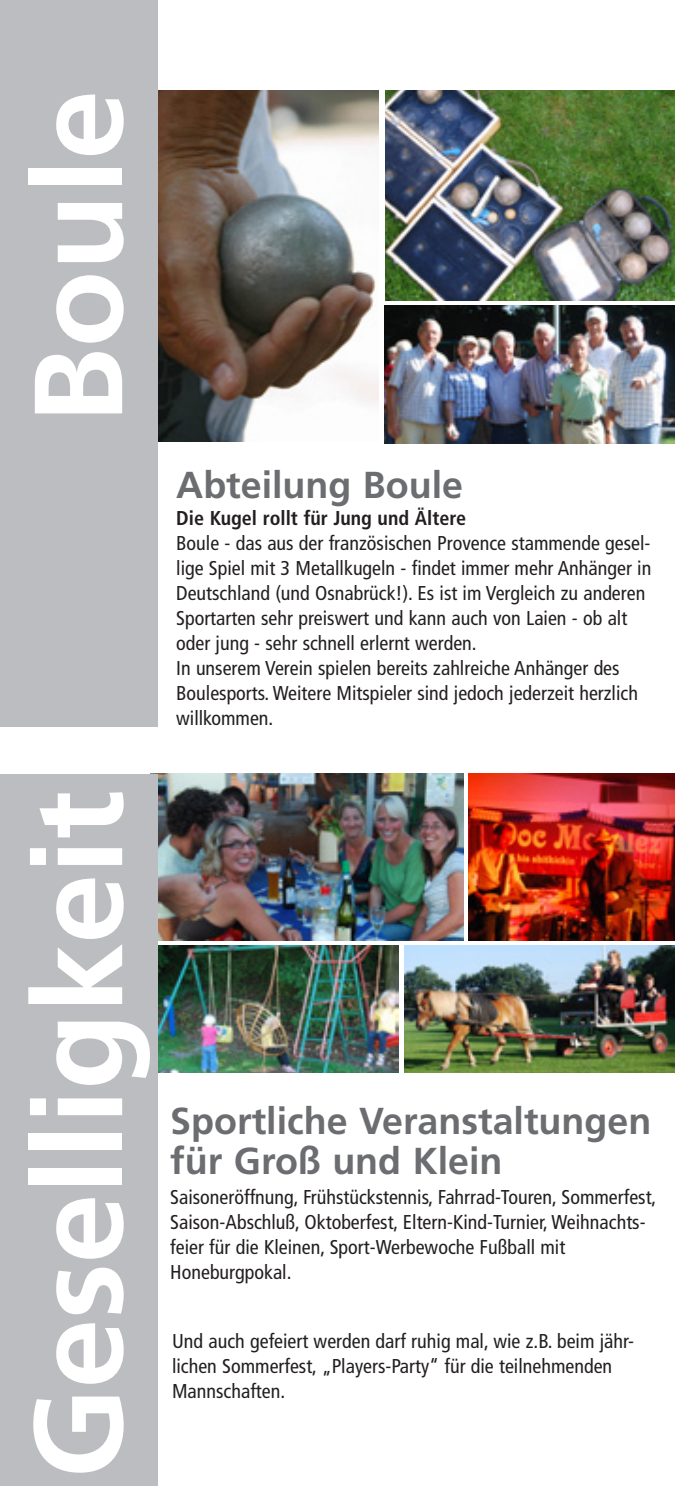
<style>
.page{position:relative;width:695px;height:1486px;background:#fff}
.page>*{position:absolute;margin:0;border:0;box-sizing:border-box;transform-origin:0 0}
.t1{font:700 125px "Frutiger";color:#fff}
.Headline{font:700 37.5px "Frutiger";color:#6c6d70}
.Fließtext{font:condensed 20px/25px "Frutiger";color:#231f20}
.Fließtext-2{font:700 condensed 20px "Frutiger";color:#231f20}
</style>
<div class="page">
<img style="left:157px;top:945px;width:241px;height:127px">
<img style="left:157px;top:774px;width:305px;height:166px">
<img style="left:157px;top:90px;width:221px;height:352px">
<div style="left:0;top:0;width:157px;height:726px;background:#bcbdc0"></div>
<div style="left:0;top:774px;width:157px;height:711px;background:#bcbdc0"></div>
<img style="left:385px;top:90px;width:288px;height:210px">
<img style="left:384px;top:305px;width:289px;height:138px">
<img style="left:404px;top:945px;width:269px;height:127px">
<img style="left:468px;top:774px;width:205px;height:166px">
<p class="t1" style="left:5px;top:423px;width:335px;rotate:-90deg">Boule</p>
<p class="Headline" style="left:176px;top:463px;width:288px">Abteilung Boule</p>
<p class="Fließtext-2" style="left:176px;top:506px;width:291px">Die Kugel rollt für Jung und Ältere</p>
<p class="Fließtext" style="left:176px;top:531px;width:476px">Boule - das aus der französischen Provence stammende gesel&shy;lige Spiel mit 3 Metallkugeln - findet immer mehr Anhänger in Deutschland (und Osnabrück!). Es ist im Vergleich zu anderen Sportarten sehr preiswert und kann auch von Laien - ob alt oder jung - sehr schnell erlernt werden.</p>
<p class="Fließtext" style="left:176px;top:656px;width:463px">In unserem Verein spielen bereits zahlreiche Anhänger des<br>Boulesports. Weitere Mitspieler sind jedoch jederzeit herzlich willkommen.</p>
<p class="t1" style="left:5px;top:1478px;width:689px;rotate:-90deg">Geselligkeit</p>
<p class="Headline" style="left:170px;top:1099px;width:482px">Sportliche Veranstaltungen</p>
<p class="Headline" style="left:170px;top:1139px;width:333px">für Groß und Klein</p>
<p class="Fließtext" style="left:170px;top:1184px;width:487px">Saisoneröffnung, Frühstückstennis, Fahrrad-Touren, Sommerfest, Saison-Abschluß, Oktoberfest, Eltern-Kind-Turnier, Weihnachts&shy;feier für die Kleinen, Sport-Werbewoche Fußball mit Honeburgpokal.</p>
<p class="Fließtext" style="left:172px;top:1328px;width:463px">Und auch gefeiert werden darf ruhig mal, wie z.B. beim jähr&shy;lichen Sommerfest, „Players-Party“ für die teilnehmenden<br>Mannschaften.</p>
</div>
